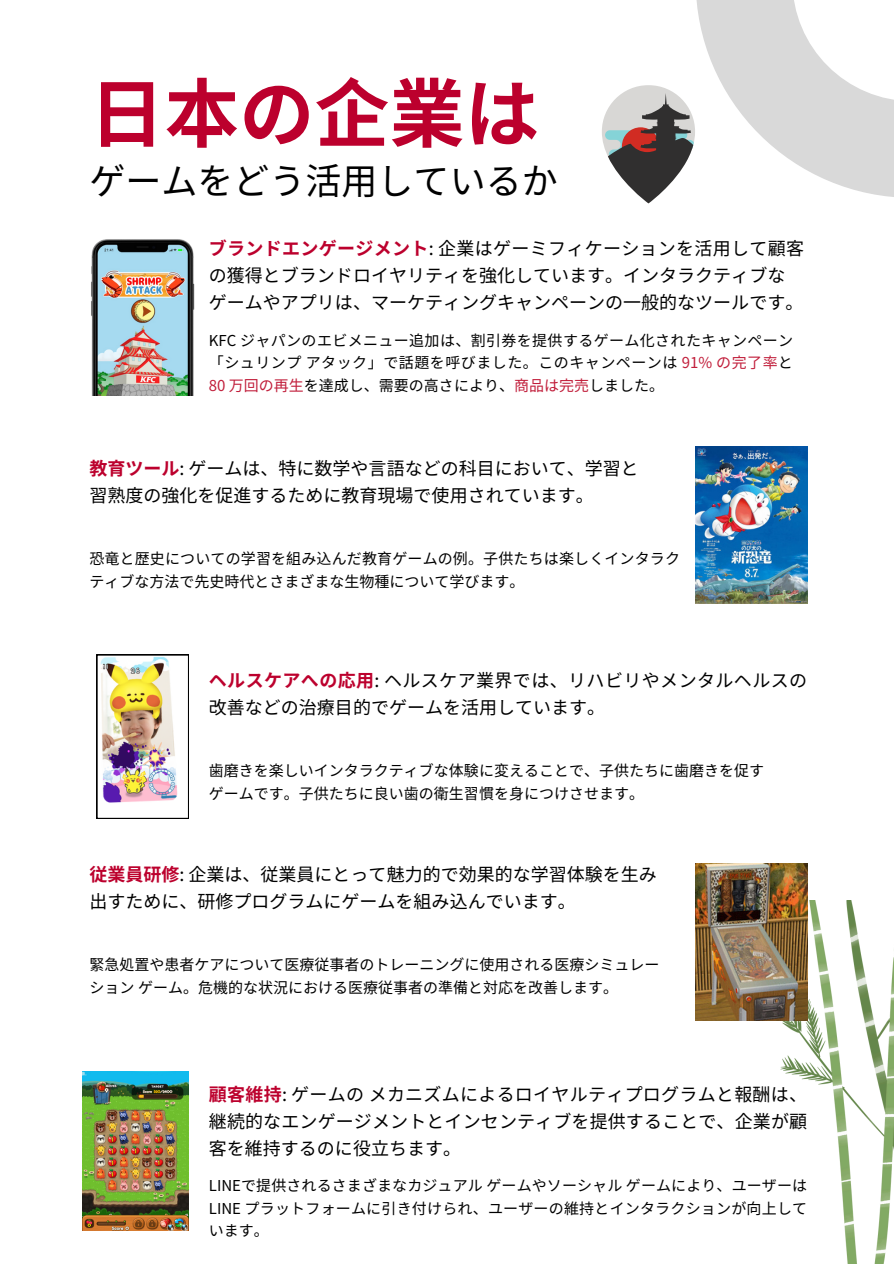
<style>
.page{position:relative;width:894px;height:1264px;background:#fff}
.page>*{position:absolute;margin:0;border:0;box-sizing:border-box;transform-origin:0 0}
.t1{font:700 75px "Noto Sans CJ Ksc";color:#bc002d}
.t2{font:36px "Noto Sans CJ Ksc";color:#000}
.t3{font:18px/27px "Noto Sans JP";color:#000}
.t4{font:18px/27px "Noto Sans JP";letter-spacing:.02em;color:#000}
.t5{font:15px/22.5px "Noto Sans CJ Ksc";color:#000}
.t6{font:15px/22.5px "Noto Sans JP";letter-spacing:.015em;color:#000;text-align:justify}
.s1{font-weight:700;color:#bc002d}
.s2{color:#c11e3b}
</style>
<div class="page">
<img style="left:91px;top:239px;width:104px;height:157px">
<svg style="left:602px;top:0;width:291px;height:203px"></svg>
<img style="left:695px;top:446px;width:111px;height:157px">
<img style="left:96px;top:654px;width:93px;height:164px">
<img style="left:772px;top:900px;width:121px;height:363px">
<img style="left:695px;top:863px;width:111px;height:157px">
<img style="left:83px;top:1071px;width:106px;height:159px">
<p class="t1" style="left:89px;top:54px;width:451px">日本の企業は</p>
<p class="t2" style="left:89px;top:152px;width:470px">ゲームをどう活用しているか</p>
<p class="t3" style="left:209px;top:234px;width:596px"><span class="s1">ブランドエンゲージメント</span>: 企業はゲーミフィケーションを活用して顧客の獲得とブランドロイヤリティを強化しています。インタラクティブなゲームやアプリは、マーケティングキャンペーンの一般的なツールです。</p>
<h3 class="t6" style="left:209px;top:328px;width:585px">KFC ジャパンのエビメニュー追加は、割引券を提供するゲーム化されたキャンペーン「シュリンプアタック」で話題を呼びました。このキャンペーンは <span class="s2">91% の完了率</span>と<span class="s2">80 万回の再生</span>を達成し、需要の高さにより、<span class="s2">商品は完売</span>しました。</h3>
<p class="t3" style="left:89px;top:454px;width:551px"><span class="s1">教育ツール</span>: ゲームは、特に数学や言語などの科目において、学習と習熟度の強化を促進するために教育現場で使用されています。</p>
<h3 class="t5" style="left:89px;top:547px;width:592px">恐竜と歴史についての学習を組み込んだ教育ゲームの例。子供たちは楽しくインタラクティブな方法で先史時代とさまざまな生物種について学びます。</h3>
<h3 class="t4" style="left:209px;top:665px;width:599px"><span class="s1">ヘルスケアへの応用</span>: ヘルスケア業界では、リハビリやメンタルヘルスの改善などの治療目的でゲームを活用しています。</h3>
<p class="t5" style="left:209px;top:758px;width:556px">歯磨きを楽しいインタラクティブな体験に変えることで、子供たちに歯磨きを促す</p>
<p class="t5" style="left:209px;top:781px;width:436px">ゲームです。子供たちに良い歯の衛生習慣を身につけさせます。</p>
<p class="t3" style="left:89px;top:859px;width:569px"><span class="s1">従業員研修</span>: 企業は、従業員にとって魅力的で効果的な学習体験を生み出すために、研修プログラムにゲームを組み込んでいます。</p>
<p class="t5" style="left:89px;top:952px;width:571px">緊急処置や患者ケアについて医療従事者のトレーニングに使用される医療シミュレー</p>
<p class="t5" style="left:89px;top:975px;width:530px">ションゲーム。危機的な状況における医療従事者の準備と対応を改善します。</p>
<p class="t3" style="left:209px;top:1079px;width:599px;text-align:justify"><span class="s1">顧客維持</span>: ゲームのメカニズムによるロイヤルティプログラムと報酬は、継続的なエンゲージメントとインセンティブを提供することで、企業が顧客を維持するのに役立ちます。</p>
<p class="t6" style="left:209px;top:1173px;width:599px">LINEで提供されるさまざまなカジュアルゲームやソーシャルゲームにより、ユーザーはLINE プラットフォームに引き付けられ、ユーザーの維持とインタラクションが向上しています。</p>
</div>
